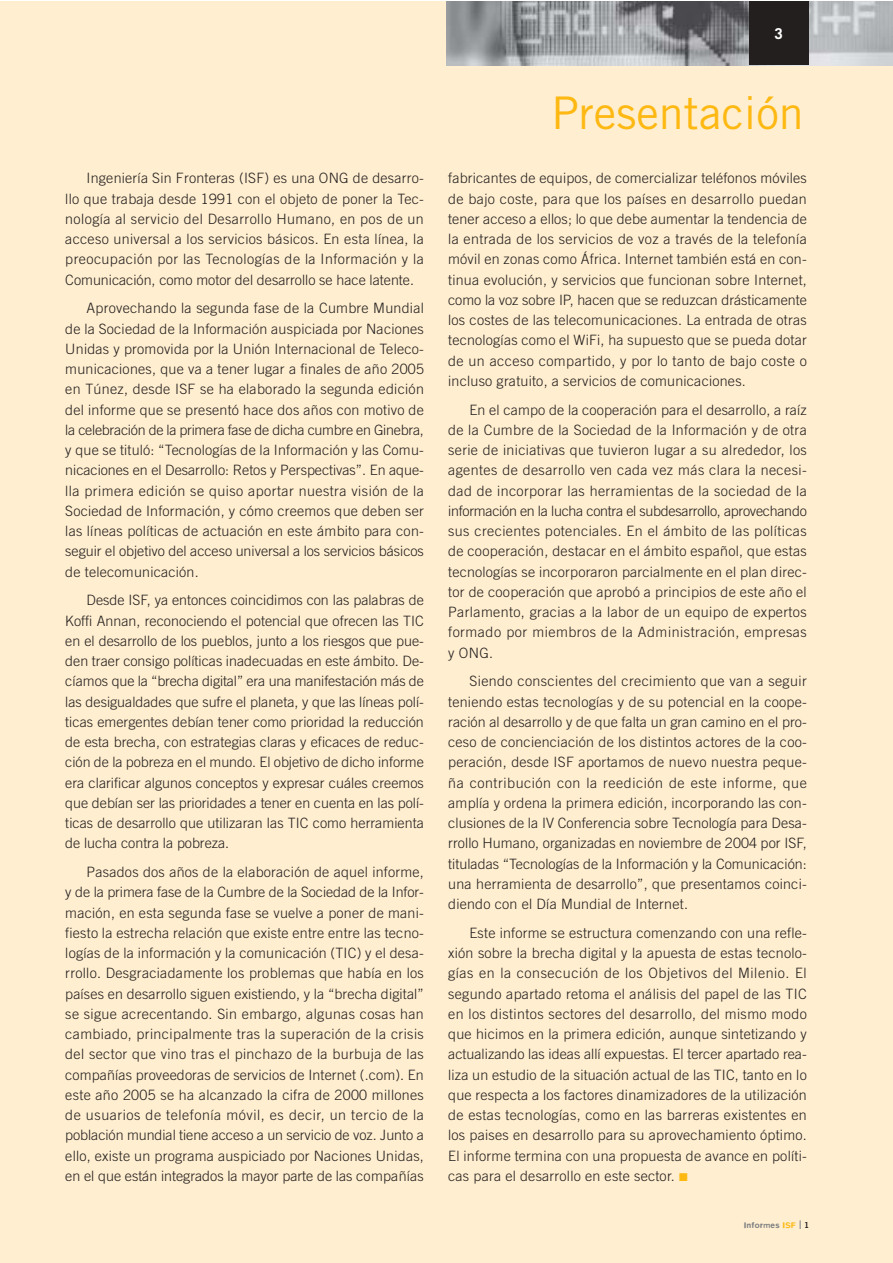
<style>
.page{position:relative;width:893px;height:1263px;background:#fff}
.page>*{position:absolute;margin:0;border:0;box-sizing:border-box;transform-origin:0 0}
.t1{font:45px "Trade Gothic";color:#fdb812}
.t2{font:700 15px "Trade Gothic";color:#fff}
.t3{font:300 14.25px/20.2px "Trade Gothic";letter-spacing:.015em;color:#231f1f;text-align:justify}
.t4{font:500 8.25px "Blur";letter-spacing:.055em;color:#808284}
.s1{color:#fdb812}
.s2{font-family:"Trade Gothic";font-weight:300;font-size:16.5px}
.s3{font-family:"Trade Gothic Bold Two";font-weight:400;color:#231f1f}
</style>
<div class="page">
<div style="left:0;top:2px;width:892px;height:1261px;background:#ffeecf"></div>
<img style="left:446px;top:2px;width:446px;height:63px">
<div style="left:748px;top:2px;width:60px;height:63px;background:#231f1f"></div>
<p class="t3" style="left:65px;top:169px;width:360px;text-indent:21px">Ingeniería Sin Fronteras (ISF) es una ONG de desarro&shy;llo que trabaja desde 1991 con el objeto de poner la Tec&shy;nología al servicio del Desarrollo Humano, en pos de un acceso universal a los servicios básicos. En esta línea, la preocupación por las Tecnologías de la Información y la Comunicación, como motor del desarrollo se hace latente.</p>
<p class="t3" style="left:65px;top:299px;width:360px;text-indent:21px">Aprovechando la segunda fase de la Cumbre Mundial de la Sociedad de la Información auspiciada por Naciones Unidas y promovida por la Unión Internacional de Teleco&shy;municaciones, que va a tener lugar a finales de año 2005 en Túnez, desde ISF se ha elaborado la segunda edición del informe que se presentó hace dos años con motivo de la celebración de la primera fase de dicha cumbre en Ginebra, y que se tituló: “Tecnologías de la Información y las Comu&shy;nicaciones en el Desarrollo: Retos y Perspectivas”. En aque&shy;lla primera edición se quiso aportar nuestra visión de la Sociedad de Información, y cómo creemos que deben ser las líneas políticas de actuación en este ámbito para con&shy;seguir el objetivo del acceso universal a los servicios básicos de telecomunicación.</p>
<p class="t3" style="left:65px;top:591px;width:360px;text-indent:21px">Desde ISF, ya entonces coincidimos con las palabras de Koffi Annan, reconociendo el potencial que ofrecen las TIC en el desarrollo de los pueblos, junto a los riesgos que pue&shy;den traer consigo políticas inadecuadas en este ámbito. De&shy;cíamos que la “brecha digital” era una manifestación más de las desigualdades que sufre el planeta, y que las líneas polí&shy;ticas emergentes debían tener como prioridad la reducción de esta brecha, con estrategias claras y eficaces de reduc&shy;ción de la pobreza en el mundo. El objetivo de dicho informe era clarificar algunos conceptos y expresar cuáles creemos que debían ser las prioridades a tener en cuenta en las polí&shy;ticas de desarrollo que utilizaran las TIC como herramienta de lucha contra la pobreza.</p>
<p class="t3" style="left:65px;top:863px;width:360px;text-indent:21px">Pasados dos años de la elaboración de aquel informe, y de la primera fase de la Cumbre de la Sociedad de la Infor&shy;mación, en esta segunda fase se vuelve a poner de mani&shy;fiesto la estrecha relación que existe entre entre las tecno&shy;logías de la información y la comunicación (TIC) y el desa&shy;rrollo. Desgraciadamente los problemas que había en los países en desarrollo siguen existiendo, y la “brecha digital” se sigue acrecentando. Sin embargo, algunas cosas han cambiado, principalmente tras la superación de la crisis del sector que vino tras el pinchazo de la burbuja de las compañías proveedoras de servicios de Internet (.com). En este año 2005 se ha alcanzado la cifra de 2000 millones de usuarios de telefonía móvil, es decir, un tercio de la población mundial tiene acceso a un servicio de voz. Junto a ello, existe un programa auspiciado por Naciones Unidas, en el que están integrados la mayor parte de las compañías</p>
<p class="t2" style="left:774px;top:28px;width:10px">3</p>
<h1 class="t1" style="left:551px;top:96px;width:254px">Presentación</h1>
<p class="t3" style="left:448px;top:169px;width:360px">fabricantes de equipos, de comercializar teléfonos móviles de bajo coste, para que los países en desarrollo puedan tener acceso a ellos; lo que debe aumentar la tendencia de la entrada de los servicios de voz a través de la telefonía móvil en zonas como África. Internet también está en con&shy;tinua evolución, y servicios que funcionan sobre Internet, como la voz sobre IP, hacen que se reduzcan drásticamente los costes de las telecomunicaciones. La entrada de otras tecnologías como el WiFi, ha supuesto que se pueda dotar de un acceso compartido, y por lo tanto de bajo coste o incluso gratuito, a servicios de comunicaciones.</p>
<p class="t3" style="left:448px;top:401px;width:360px;text-indent:21px">En el campo de la cooperación para el desarrollo, a raíz de la Cumbre de la Sociedad de la Información y de otra serie de iniciativas que tuvieron lugar a su alrededor, los agentes de desarrollo ven cada vez más clara la necesi&shy;dad de incorporar las herramientas de la sociedad de la información en la lucha contra el subdesarrollo, aprovechando sus crecientes potenciales. En el ámbito de las políticas de cooperación, destacar en el ámbito español, que estas tecnologías se incorporaron parcialmente en el plan direc&shy;tor de cooperación que aprobó a principios de este año el Parlamento, gracias a la labor de un equipo de expertos formado por miembros de la Administración, empresas y ONG.</p>
<p class="t3" style="left:448px;top:672px;width:360px;text-indent:21px">Siendo conscientes del crecimiento que van a seguir teniendo estas tecnologías y de su potencial en la coope&shy;ración al desarrollo y de que falta un gran camino en el pro&shy;ceso de concienciación de los distintos actores de la coo&shy;peración, desde ISF aportamos de nuevo nuestra peque&shy;ña contribución con la reedición de este informe, que amplía y ordena la primera edición, incorporando las con&shy;clusiones de la IV Conferencia sobre Tecnología para Desa&shy;rrollo Humano, organizadas en noviembre de 2004 por ISF, tituladas “Tecnologías de la Información y la Comunicación: una herramienta de desarrollo”, que presentamos coinci&shy;diendo con el Día Mundial de Internet.</p>
<p class="t3" style="left:448px;top:924px;width:360px;text-indent:21px">Este informe se estructura comenzando con una refle&shy;xión sobre la brecha digital y la apuesta de estas tecnolo&shy;gías en la consecución de los Objetivos del Milenio. El segundo apartado retoma el análisis del papel de las TIC en los distintos sectores del desarrollo, del mismo modo que hicimos en la primera edición, aunque sintetizando y actualizando las ideas allí expuestas. El tercer apartado rea&shy;liza un estudio de la situación actual de las TIC, tanto en lo que respecta a los factores dinamizadores de la utilización de estas tecnologías, como en las barreras existentes en los paises en desarrollo para su aprovechamiento óptimo.<br>El informe termina con una propuesta de avance en políti&shy;cas para el desarrollo en este sector. <span class="s1">■</span></p>
<p class="t4" style="left:744px;top:1222px;width:66px">Informes <span class="s1">ISF</span> <span class="s2">ı</span> <span class="s3">1</span></p>
</div>
